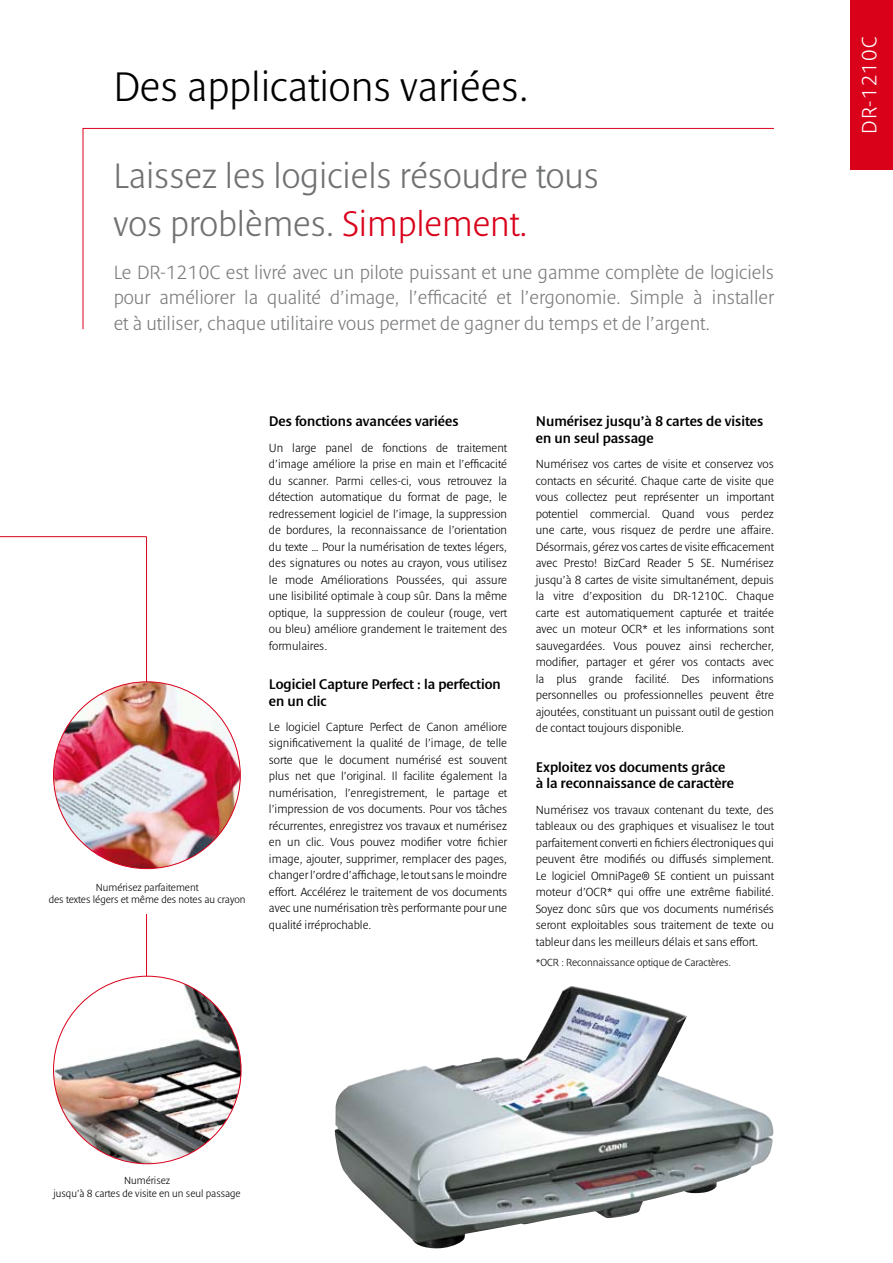
<style>
.page{position:relative;width:893px;height:1263px;background:#fff}
.page>*{position:absolute;margin:0;border:0;box-sizing:border-box;transform-origin:0 0}
.t1{font:300 42px "Denda New";color:#000}
.t2{font:300 36px/48px "Denda New";color:#707173}
.t3{font:300 21px "Denda New";letter-spacing:.05em;color:#fff}
.t4{font:300 19.5px/25.5px "Denda New";color:#7b7c7e;text-align:justify}
.t5{font:600 14.25px/16.5px "Denda New";color:#000}
.t6{font:300 12px/16.5px "Denda New";color:#000;text-align:justify}
.t7{font:300 10.5px/12.6px "Denda New";color:#000;text-align:center}
.s1{color:#d9001a}
</style>
<div class="page">
<svg style="left:82px;top:128px;width:692px;height:202px"></svg>
<hr style="left:146px;top:914px;width:1px;height:77px;background:#d9001a">
<hr style="left:0;top:536px;width:147px;height:1px;background:#d9001a">
<div style="left:850px;top:0;width:43px;height:170px;background:#d9001a"></div>
<img style="left:54px;top:682px;width:186px;height:187px;border-radius:50%">
<img style="left:335px;top:986px;width:439px;height:263px">
<img style="left:54px;top:976px;width:187px;height:188px;border-radius:50%">
<hr style="left:146px;top:537px;width:1px;height:145px;background:#d9001a">
<h1 class="t1" style="left:113px;top:64px;width:417px">Des applications variées.</h1>
<h2 class="t2" style="left:113px;top:152px;width:487px">Laissez les logiciels résoudre tous vos problèmes. <span class="s1">Simplement.</span></h2>
<p class="t4" style="left:114px;top:260px;width:662px">Le DR-1210C est livré avec un pilote puissant et une gamme complète de logiciels pour améliorer la qualité d’image, l’efficacité et l’ergonomie. Simple à installer et à utiliser, chaque utilitaire vous permet de gagner du temps et de l’argent.</p>
<p class="t7" style="left:49px;top:881px;width:198px">Numérisez parfaitement<br>des textes légers et même des notes au crayon</p>
<p class="t5" style="left:269px;top:413px;width:191px">Des fonctions avancées variées</p>
<p class="t6" style="left:269px;top:440px;width:240px">Un large panel de fonctions de traitement d’image améliore la prise en main et l’efficacité du scanner. Parmi celles-ci, vous retrouvez la détection automatique du format de page, le redressement logiciel de l’image, la suppression de bordures, la reconnaissance de l’orientation du texte … Pour la numérisation de textes légers, des signatures ou notes au crayon, vous utilisez le mode Améliorations Poussées, qui assure une lisibilité optimale à coup sûr. Dans la même optique, la suppression de couleur (rouge, vert ou bleu) améliore grandement le traitement des formulaires.</p>
<p class="t5" style="left:269px;top:676px;width:233px">Logiciel Capture Perfect : la perfection en un clic</p>
<p class="t6" style="left:269px;top:718px;width:240px">Le logiciel Capture Perfect de Canon améliore significativement la qualité de l’image, de telle sorte que le document numérisé est souvent plus net que l’original. Il facilite également la numérisation, l’enregistrement, le partage et l’impression de vos documents. Pour vos tâches récurrentes, enregistrez vos travaux et numérisez en un clic. Vous pouvez modifier votre fichier image, ajouter, supprimer, remplacer des pages, changer l’ordre d’affichage, le tout sans le moindre effort. Accélérez le traitement de vos documents avec une numérisation très performante pour une qualité irréprochable.</p>
<p class="t5" style="left:536px;top:413px;width:229px">Numérisez jusqu’à 8 cartes de visites en un seul passage</p>
<p class="t6" style="left:536px;top:456px;width:240px">Numérisez vos cartes de visite et conservez vos contacts en sécurité. Chaque carte de visite que vous collectez peut représenter un important potentiel commercial. Quand vous perdez une carte, vous risquez de perdre une affaire.<br>Désormais, gérez vos cartes de visite efficacement avec Presto! BizCard Reader 5 SE. Numérisez jusqu’à 8 cartes de visite simultanément, depuis la vitre d’exposition du DR-1210C. Chaque carte est automatiquement capturée et traitée avec un moteur OCR* et les informations sont sauvegardées. Vous pouvez ainsi rechercher, modifier, partager et gérer vos contacts avec la plus grande facilité. Des informations personnelles ou professionnelles peuvent être ajoutées, constituant un puissant outil de gestion de contact toujours disponible.</p>
<p class="t5" style="left:536px;top:759px;width:200px">Exploitez vos documents grâce à la reconnaissance de caractère</p>
<p class="t6" style="left:536px;top:801px;width:240px">Numérisez vos travaux contenant du texte, des tableaux ou des graphiques et visualisez le tout parfaitement converti en fichiers électroniques qui peuvent être modifiés ou diffusés simplement.<br>Le logiciel OmniPage® SE contient un puissant moteur d’OCR* qui offre une extrême fiabilité.<br>Soyez donc sûrs que vos documents numérisés seront exploitables sous traitement de texte ou tableur dans les meilleurs délais et sans effort.</p>
<p class="t7" style="left:536px;top:957px;width:197px">*OCR : Reconnaissance optique de Caractères.</p>
<p class="t7" style="left:54px;top:1174px;width:189px">Numérisez<br>jusqu’à 8 cartes de visite en un seul passage</p>
<h3 class="t3" style="left:858px;top:134px;width:98px;rotate:-90deg">DR-1210C</h3>
</div>
